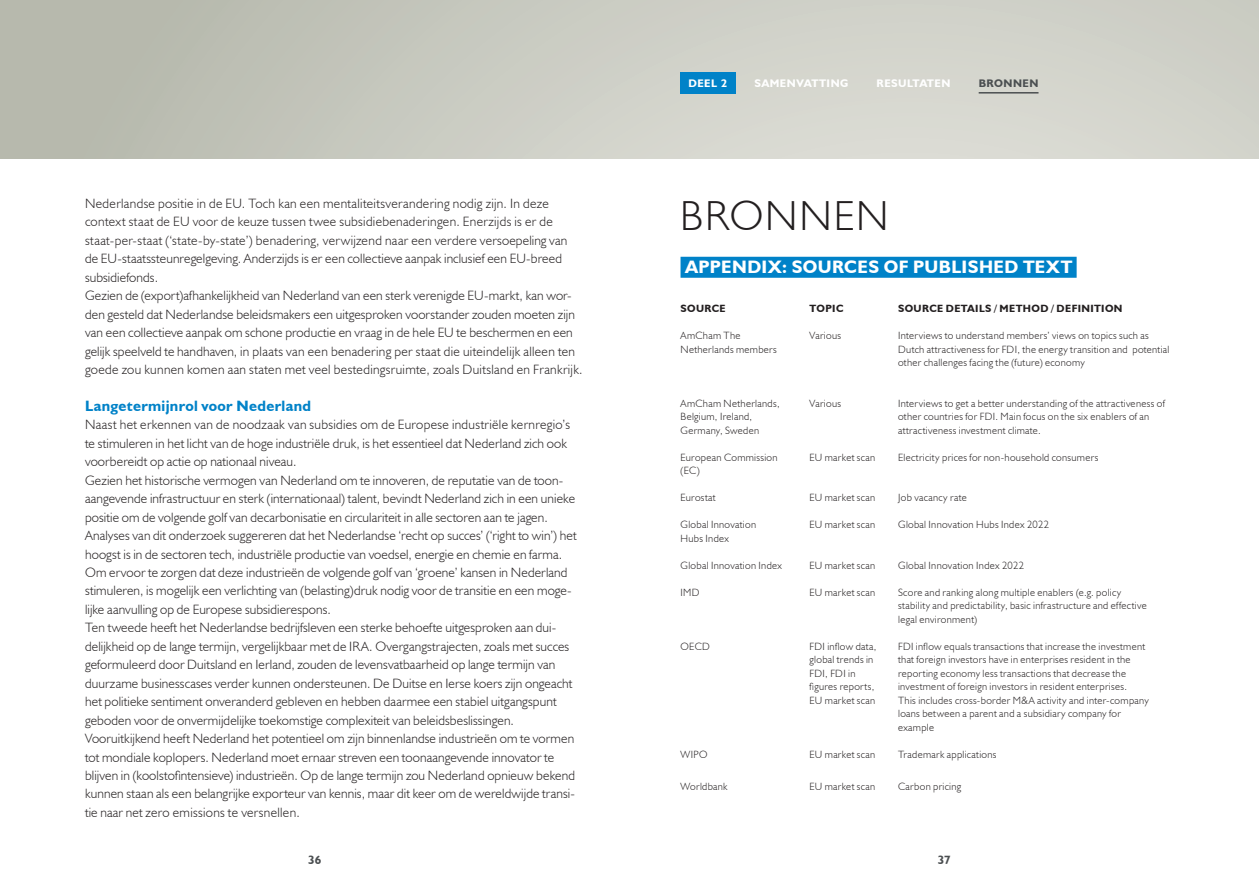
<style>
.page{position:relative;width:1259px;height:893px;background:#fff}
.page>*{position:absolute;margin:0;border:0;box-sizing:border-box;transform-origin:0 0}
.kop_light{font:300 42px "Humanist 521 BT";letter-spacing:.045em;color:#231f20}
.kopje_met_lijn{font:700 18px "Humanist 521 BT";letter-spacing:.025em;color:#fff}
.tussenkop{font:700 15px "Humanist 521 BT";letter-spacing:.02em;color:#0082c8}
.plat_zonder_inspring{font:300 13.5px/18.5px "Humanist 521 BT";letter-spacing:.01em;color:#231f20}
.plat{font:700 12px "Humanist 521 BT";color:#4b4f51}
.t1{font:700 10.95px "Humanist 521 BT";letter-spacing:.045em;color:#fff}
.t2{font:700 10.95px "Humanist 521 BT";letter-spacing:.045em;color:#4b4f51}
.plat_zonder_inspring-2{font:300 10.5px/13.5px "Humanist 521 BT";letter-spacing:.03em;color:#231f20}
.plat_zonder_inspring-3{font:700 10.5px "Humanist 521 BT";letter-spacing:.04em;color:#231f20}
</style>
<div class="page">
<div style="left:0;top:0;width:1259px;height:893px;background:linear-gradient(to right,#babcb1,#dbdcd4)"></div>
<div style="left:0;top:159px;width:1259px;height:734px;background:#fff"></div>
<div style="left:680px;top:257px;width:396px;height:21px;background:#0082c8"></div>
<div style="left:680px;top:72px;width:55px;height:22px;background:#0082c8"></div>
<hr style="left:978px;top:92px;width:60px;height:2px;background:#4b4f51">
<p class="plat_zonder_inspring" style="left:85px;top:194px;width:484px">Nederlandse positie in de EU. Toch kan een mentaliteitsverandering nodig zijn. In deze context staat de EU voor de keuze tussen twee subsidiebenaderingen. Enerzijds is er de staat-per-staat (‘state-by-state’) benadering, verwijzend naar een verdere versoepeling van de EU-staatssteunregelgeving. Anderzijds is er een collectieve aanpak inclusief een EU-breed subsidiefonds.</p>
<p class="plat_zonder_inspring" style="left:85px;top:286px;width:499px">Gezien de (export)afhankelijkheid van Nederland van een sterk verenigde EU-markt, kan wor&shy;den gesteld dat Nederlandse beleidsmakers een uitgesproken voorstander zouden moeten zijn van een collectieve aanpak om schone productie en vraag in de hele EU te beschermen en een gelijk speelveld te handhaven, in plaats van een benadering per staat die uiteindelijk alleen ten goede zou kunnen komen aan staten met veel bestedingsruimte, zoals Duitsland en Frankrijk.</p>
<p class="tussenkop" style="left:85px;top:396px;width:228px">Langetermijnrol voor Nederland</p>
<p class="plat_zonder_inspring" style="left:85px;top:415px;width:486px">Naast het erkennen van de noodzaak van subsidies om de Europese industriële kernregio’s te stimuleren in het licht van de hoge industriële druk, is het essentieel dat Nederland zich ook voorbereidt op actie op nationaal niveau.</p>
<p class="plat_zonder_inspring" style="left:85px;top:471px;width:493px">Gezien het historische vermogen van Nederland om te innoveren, de reputatie van de toon&shy;aangevende infrastructuur en sterk (internationaal) talent, bevindt Nederland zich in een unieke positie om de volgende golf van decarbonisatie en circulariteit in alle sectoren aan te jagen.<br>Analyses van dit onderzoek suggereren dat het Nederlandse ‘recht op succes’ (‘right to win’) het hoogst is in de sectoren tech, industriële productie van voedsel, energie en chemie en farma.<br>Om ervoor te zorgen dat deze industrieën de volgende golf van ‘groene’ kansen in Nederland stimuleren, is mogelijk een verlichting van (belasting)druk nodig voor de transitie en een moge&shy;lijke aanvulling op de Europese subsidierespons.</p>
<p class="plat_zonder_inspring" style="left:85px;top:618px;width:489px">Ten tweede heeft het Nederlandse bedrijfsleven een sterke behoefte uitgesproken aan dui&shy;delijkheid op de lange termijn, vergelijkbaar met de IRA. Overgangstrajecten, zoals met succes geformuleerd door Duitsland en Ierland, zouden de levensvatbaarheid op lange termijn van duurzame businesscases verder kunnen ondersteunen. De Duitse en Ierse koers zijn ongeacht het politieke sentiment onveranderd gebleven en hebben daarmee een stabiel uitgangspunt geboden voor de onvermijdelijke toekomstige complexiteit van beleidsbeslissingen.</p>
<p class="plat_zonder_inspring" style="left:85px;top:729px;width:491px">Vooruitkijkend heeft Nederland het potentieel om zijn binnenlandse industrieën om te vormen tot mondiale koplopers. Nederland moet ernaar streven een toonaangevende innovator te blijven in (koolstofintensieve) industrieën. Op de lange termijn zou Nederland opnieuw bekend kunnen staan als een belangrijke exporteur van kennis, maar dit keer om de wereldwijde transi&shy;tie naar net zero emissions te versnellen.</p>
<p class="t1" style="left:688px;top:77px;width:40px">DEEL 2</p>
<p class="t1" style="left:754px;top:76px;width:95px">SAMENVATTING</p>
<p class="t1" style="left:876px;top:76px;width:75px">RESULTATEN</p>
<p class="t2" style="left:978px;top:76px;width:61px">BRONNEN</p>
<p class="kop_light" style="left:680px;top:190px;width:210px">BRONNEN</p>
<p class="kopje_met_lijn" style="left:685px;top:256px;width:389px">APPENDIX: SOURCES OF PUBLISHED TEXT</p>
<p class="plat_zonder_inspring-3" style="left:680px;top:302px;width:47px">SOURCE</p>
<p class="plat_zonder_inspring-3" style="left:809px;top:302px;width:35px">TOPIC</p>
<p class="plat_zonder_inspring-3" style="left:898px;top:302px;width:226px">SOURCE DETAILS / METHOD / DEFINITION</p>
<p class="plat_zonder_inspring-2" style="left:680px;top:329px;width:61px">AmCham The</p>
<p class="plat_zonder_inspring-2" style="left:809px;top:329px;width:33px">Various</p>
<p class="plat_zonder_inspring-2" style="left:898px;top:329px;width:252px">Interviews to understand members’ views on topics such as</p>
<p class="plat_zonder_inspring-2" style="left:680px;top:342px;width:98px">Netherlands members</p>
<p class="plat_zonder_inspring-2" style="left:898px;top:342px;width:273px">Dutch attractiveness for FDI, the energy transition and potential other challenges facing the (future) economy</p>
<p class="plat_zonder_inspring-2" style="left:680px;top:396px;width:101px">AmCham Netherlands,</p>
<p class="plat_zonder_inspring-2" style="left:809px;top:396px;width:33px">Various</p>
<p class="plat_zonder_inspring-2" style="left:898px;top:396px;width:268px">Interviews to get a better understanding of the attractiveness of</p>
<p class="plat_zonder_inspring-2" style="left:680px;top:410px;width:73px">Belgium, Ireland,</p>
<p class="plat_zonder_inspring-2" style="left:898px;top:410px;width:253px">other countries for FDI. Main focus on the six enablers of an</p>
<p class="plat_zonder_inspring-2" style="left:680px;top:423px;width:80px">Germany, Sweden</p>
<p class="plat_zonder_inspring-2" style="left:898px;top:423px;width:144px">attractiveness investment climate.</p>
<p class="plat_zonder_inspring-2" style="left:680px;top:450px;width:99px">European Commission</p>
<p class="plat_zonder_inspring-2" style="left:809px;top:450px;width:67px">EU market scan</p>
<p class="plat_zonder_inspring-2" style="left:898px;top:450px;width:202px">Electricity prices for non-household consumers</p>
<p class="plat_zonder_inspring-2" style="left:680px;top:464px;width:21px">(EC)</p>
<p class="plat_zonder_inspring-2" style="left:680px;top:491px;width:37px">Eurostat</p>
<p class="plat_zonder_inspring-2" style="left:809px;top:491px;width:67px">EU market scan</p>
<p class="plat_zonder_inspring-2" style="left:898px;top:491px;width:70px">Job vacancy rate</p>
<p class="plat_zonder_inspring-2" style="left:680px;top:518px;width:77px">Global Innovation</p>
<p class="plat_zonder_inspring-2" style="left:809px;top:518px;width:67px">EU market scan</p>
<p class="plat_zonder_inspring-2" style="left:898px;top:518px;width:152px">Global Innovation Hubs Index 2022</p>
<p class="plat_zonder_inspring-2" style="left:680px;top:531px;width:50px">Hubs Index</p>
<p class="plat_zonder_inspring-2" style="left:680px;top:558px;width:103px">Global Innovation Index</p>
<p class="plat_zonder_inspring-2" style="left:809px;top:558px;width:67px">EU market scan</p>
<p class="plat_zonder_inspring-2" style="left:898px;top:558px;width:127px">Global Innovation Index 2022</p>
<p class="plat_zonder_inspring-2" style="left:680px;top:585px;width:21px">IMD</p>
<p class="plat_zonder_inspring-2" style="left:809px;top:585px;width:67px">EU market scan</p>
<p class="plat_zonder_inspring-2" style="left:898px;top:585px;width:250px">Score and ranking along multiple enablers (e.g. policy stability and predictability, basic infrastructure and effective</p>
<p class="plat_zonder_inspring-2" style="left:898px;top:612px;width:80px">legal environment)</p>
<p class="plat_zonder_inspring-2" style="left:680px;top:639px;width:31px">OECD</p>
<p class="plat_zonder_inspring-2" style="left:809px;top:639px;width:68px">FDI inflow data,</p>
<p class="plat_zonder_inspring-2" style="left:898px;top:639px;width:249px">FDI inflow equals transactions that increase the investment</p>
<p class="plat_zonder_inspring-2" style="left:809px;top:653px;width:65px">global trends in</p>
<p class="plat_zonder_inspring-2" style="left:898px;top:653px;width:234px">that foreign investors have in enterprises resident in the</p>
<p class="plat_zonder_inspring-2" style="left:809px;top:666px;width:47px">FDI, FDI in</p>
<p class="plat_zonder_inspring-2" style="left:898px;top:666px;width:229px">reporting economy less transactions that decrease the</p>
<p class="plat_zonder_inspring-2" style="left:809px;top:680px;width:66px">figures reports,</p>
<p class="plat_zonder_inspring-2" style="left:898px;top:680px;width:230px">investment of foreign investors in resident enterprises.</p>
<p class="plat_zonder_inspring-2" style="left:809px;top:693px;width:67px">EU market scan</p>
<p class="plat_zonder_inspring-2" style="left:898px;top:693px;width:252px">This includes cross-border M&amp;A activity and inter-company</p>
<p class="plat_zonder_inspring-2" style="left:898px;top:707px;width:224px">loans between a parent and a subsidiary company for</p>
<p class="plat_zonder_inspring-2" style="left:898px;top:720px;width:38px">example</p>
<p class="plat_zonder_inspring-2" style="left:680px;top:747px;width:28px">WIPO</p>
<p class="plat_zonder_inspring-2" style="left:809px;top:747px;width:67px">EU market scan</p>
<p class="plat_zonder_inspring-2" style="left:898px;top:747px;width:100px">Trademark applications</p>
<p class="plat_zonder_inspring-2" style="left:680px;top:779px;width:49px">Worldbank</p>
<p class="plat_zonder_inspring-2" style="left:809px;top:779px;width:67px">EU market scan</p>
<p class="plat_zonder_inspring-2" style="left:898px;top:779px;width:65px">Carbon pricing</p>
<p class="plat" style="left:308px;top:852px;width:15px">36</p>
<p class="plat" style="left:937px;top:852px;width:15px">37</p>
</div>
